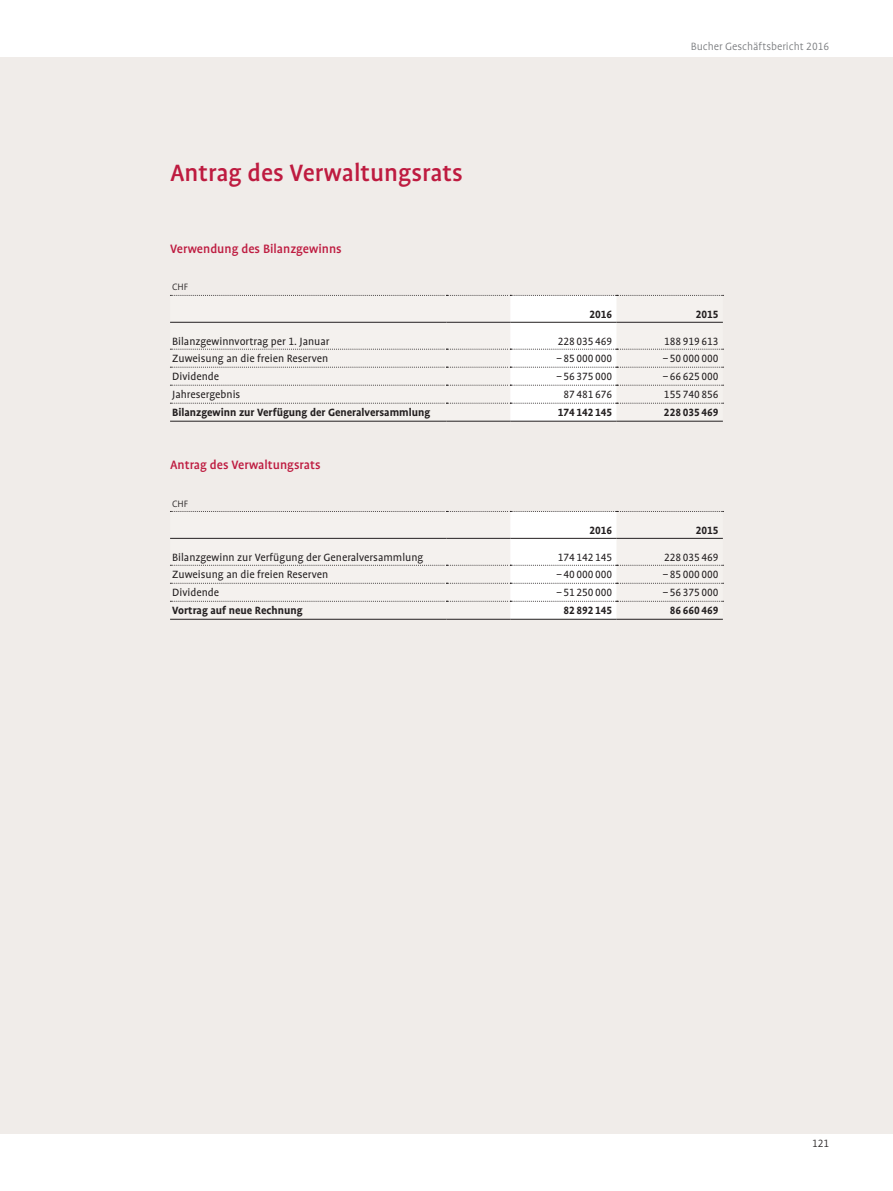
<style>
.page{position:relative;width:893px;height:1191px;background:#fff}
.page>*{position:absolute;margin:0;border:0;box-sizing:border-box;transform-origin:0 0}
.t1{font:500 27px "Bucher Profile";color:#be1b40}
.t2{font:500 13.8px "Bucher Profile";color:#be1b40}
.t3{font:12px "Bucher Profile";color:#231f20}
.t4{font:700 12px "Bucher Profile";color:#231f20}
.t5{font:300 12px "Bucher Profile";color:#76787b}
.t6{font:300 12px "Bucher Profile";color:#231f20}
.t7{font:300 10.5px "Bucher Profile";color:#231f20}
</style>
<div class="page">
<div style="left:0;top:57px;width:893px;height:1076px;background:#f0ece9"></div>
<svg style="left:170px;top:294px;width:554px;height:127px"></svg>
<hr style="left:170px;top:322px;width:276px;height:1px;background:#231f20">
<hr style="left:446px;top:322px;width:64px;height:1px;background:#231f20">
<hr style="left:510px;top:322px;width:107px;height:1px;background:#231f20">
<hr style="left:617px;top:322px;width:106px;height:1px;background:#231f20">
<hr style="left:170px;top:421px;width:276px;height:1px;background:#231f20">
<hr style="left:446px;top:421px;width:64px;height:1px;background:#231f20">
<hr style="left:510px;top:421px;width:107px;height:1px;background:#231f20">
<hr style="left:617px;top:421px;width:106px;height:1px;background:#231f20">
<svg style="left:170px;top:510px;width:554px;height:109px"></svg>
<hr style="left:170px;top:538px;width:276px;height:1px;background:#231f20">
<hr style="left:446px;top:538px;width:64px;height:1px;background:#231f20">
<hr style="left:510px;top:538px;width:107px;height:1px;background:#231f20">
<hr style="left:617px;top:538px;width:106px;height:1px;background:#231f20">
<hr style="left:170px;top:619px;width:276px;height:1px;background:#231f20">
<hr style="left:446px;top:619px;width:64px;height:1px;background:#231f20">
<hr style="left:510px;top:619px;width:107px;height:1px;background:#231f20">
<hr style="left:617px;top:619px;width:106px;height:1px;background:#231f20">
<h1 class="t1" style="left:170px;top:159px;width:294px">Antrag des Verwaltungsrats</h1>
<p class="t2" style="left:170px;top:242px;width:173px">Verwendung des Bilanzgewinns</p>
<p class="t7" style="left:172px;top:282px;width:17px">CHF</p>
<p class="t5" style="left:691px;top:40px;width:140px">Bucher Geschäftsbericht 2016</p>
<p class="t4" style="left:589px;top:308px;width:24px">2016</p>
<p class="t4" style="left:696px;top:308px;width:24px">2015</p>
<p class="t3" style="left:172px;top:335px;width:159px">Bilanzgewinnvortrag per 1. Januar</p>
<p class="t3" style="left:558px;top:335px;width:56px">228 035 469</p>
<p class="t3" style="left:664px;top:335px;width:56px">188 919 613</p>
<p class="t3" style="left:172px;top:352px;width:158px">Zuweisung an die freien Reserven</p>
<p class="t3" style="left:556px;top:352px;width:57px">– 85 000 000</p>
<p class="t3" style="left:663px;top:352px;width:57px">– 50 000 000</p>
<p class="t3" style="left:172px;top:370px;width:49px">Dividende</p>
<p class="t3" style="left:556px;top:370px;width:57px">– 56 375 000</p>
<p class="t3" style="left:663px;top:370px;width:57px">– 66 625 000</p>
<p class="t3" style="left:172px;top:388px;width:70px">Jahresergebnis</p>
<p class="t3" style="left:563px;top:388px;width:50px">87 481 676</p>
<p class="t3" style="left:664px;top:388px;width:56px">155 740 856</p>
<p class="t4" style="left:172px;top:406px;width:260px">Bilanzgewinn zur Verfügung der Generalversammlung</p>
<p class="t4" style="left:558px;top:406px;width:56px">174 142 145</p>
<p class="t4" style="left:664px;top:406px;width:56px">228 035 469</p>
<p class="t2" style="left:170px;top:458px;width:152px">Antrag des Verwaltungsrats</p>
<p class="t7" style="left:172px;top:498px;width:17px">CHF</p>
<p class="t4" style="left:589px;top:524px;width:24px">2016</p>
<p class="t4" style="left:696px;top:524px;width:24px">2015</p>
<p class="t3" style="left:172px;top:551px;width:253px">Bilanzgewinn zur Verfügung der Generalversammlung</p>
<p class="t3" style="left:558px;top:551px;width:56px">174 142 145</p>
<p class="t3" style="left:664px;top:551px;width:56px">228 035 469</p>
<p class="t3" style="left:172px;top:568px;width:158px">Zuweisung an die freien Reserven</p>
<p class="t3" style="left:556px;top:568px;width:57px">– 40 000 000</p>
<p class="t3" style="left:663px;top:568px;width:57px">– 85 000 000</p>
<p class="t3" style="left:172px;top:586px;width:49px">Dividende</p>
<p class="t3" style="left:556px;top:586px;width:57px">– 51 250 000</p>
<p class="t3" style="left:663px;top:586px;width:57px">– 56 375 000</p>
<p class="t4" style="left:172px;top:604px;width:132px">Vortrag auf neue Rechnung</p>
<p class="t4" style="left:563px;top:604px;width:50px">82 892 145</p>
<p class="t4" style="left:670px;top:604px;width:50px">86 660 469</p>
<p class="t6" style="left:812px;top:1137px;width:19px">121</p>
</div>
